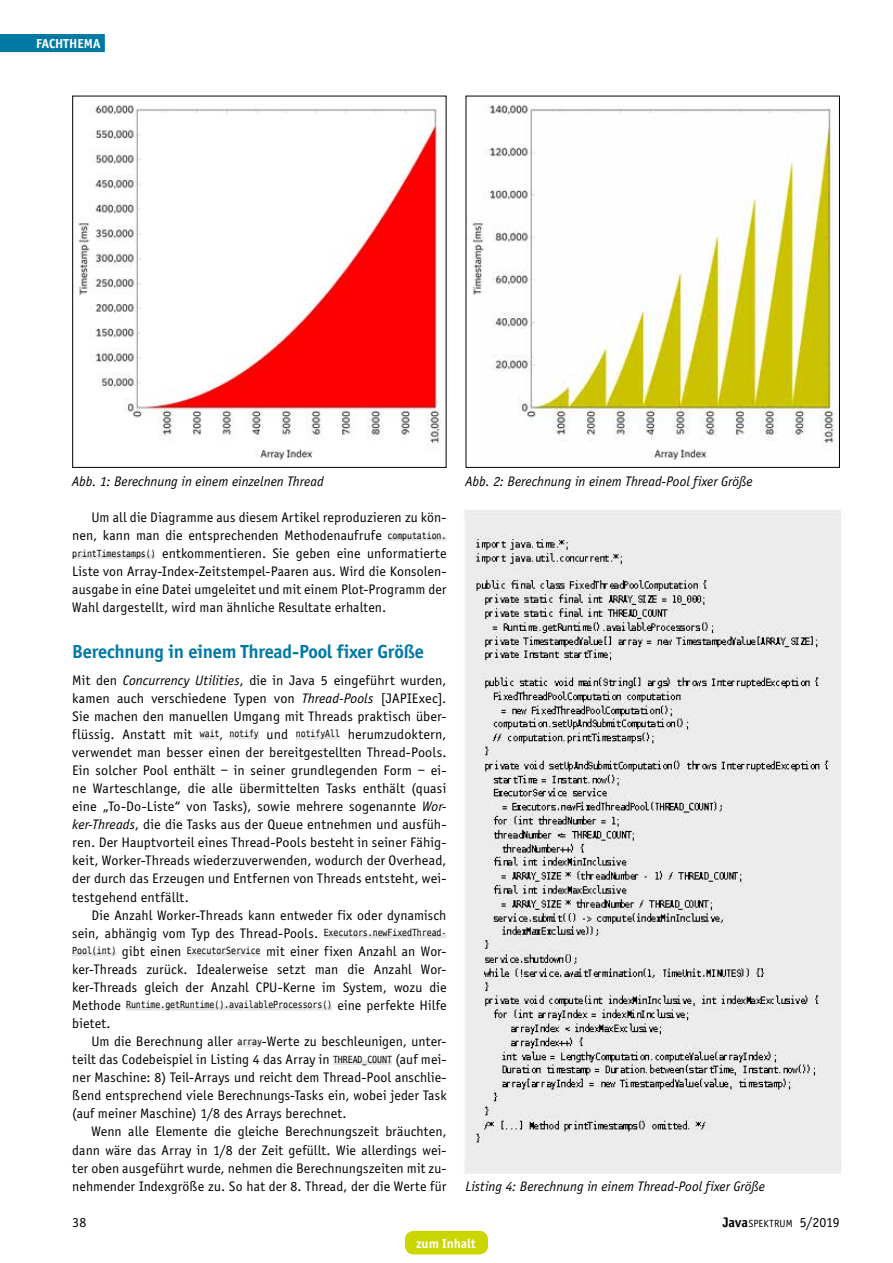
<style>
.page{position:relative;width:893px;height:1263px;background:#fff}
.page>*{position:absolute;margin:0;border:0;box-sizing:border-box;transform-origin:0 0}
.t1{font:700 19.5px "Officina Sans EF";letter-spacing:-.01em;color:#007aa5}
.t2{font:14.25px/18px "Officina Sans EF";letter-spacing:.01em;color:#000;text-align:justify}
.t3{font:italic 14.25px "Officina Sans EF";letter-spacing:.005em;color:#000}
.t4{font:700 13.5px "Officina Sans EF";color:#fff}
.t5{font:10.65px "Officina Sans EF";letter-spacing:.01em;color:#000}
.t6{font:9.75px "Bitstream Vera Sans Mono";letter-spacing:-.01em;color:#000;scale:.85 1}
.s1{font-family:"Bitstream Vera Sans Mono";font-size:9.75px}
.s2{font-style:italic}
.s3{font-family:"Officina Sans EF";font-size:14.25px}
.s4{font-weight:700;font-size:14.25px}
.s5{font-size:14.25px}
</style>
<div class="page">
<div style="left:387px;top:536px;width:59px;height:5px;background:#e3e3e3"></div>
<div style="left:72px;top:554px;width:84px;height:5px;background:#e3e3e3"></div>
<hr style="left:200px;top:735px;width:20px;height:4px;background:#e3e3e3">
<hr style="left:229px;top:735px;width:30px;height:4px;background:#e3e3e3">
<hr style="left:296px;top:735px;width:44px;height:4px;background:#e3e3e3">
<hr style="left:324px;top:934px;width:122px;height:4px;background:#e3e3e3">
<hr style="left:72px;top:952px;width:44px;height:4px;background:#e3e3e3">
<hr style="left:187px;top:952px;width:74px;height:4px;background:#e3e3e3">
<hr style="left:126px;top:1006px;width:206px;height:4px;background:#e3e3e3">
<div style="left:237px;top:1042px;width:25px;height:5px;background:#e3e3e3"></div>
<div style="left:333px;top:1060px;width:59px;height:5px;background:#e3e3e3"></div>
<img style="left:472px;top:105px;width:366px;height:356px">
<div style="left:466px;top:96px;width:374px;height:372px;border:1px solid #000"></div>
<img style="left:78px;top:105px;width:366px;height:361px">
<div style="left:72px;top:96px;width:374px;height:372px;border:1px solid #000"></div>
<div style="left:0;top:34px;width:105px;height:18px;background:#007aa5"></div>
<div style="left:405px;top:1231px;width:83px;height:23px;background:#cbd500;border-radius:9px"></div>
<img style="left:465px;top:509px;width:376px;height:665px">
<p class="t4" style="left:36px;top:35px;width:66px">FACHTHEMA</p>
<p class="t3" style="left:72px;top:473px;width:253px">Abb. 1: Berechnung in einem einzelnen Thread</p>
<p class="t3" style="left:466px;top:473px;width:288px">Abb. 2: Berechnung in einem Thread-Pool fixer Größe</p>
<p class="t2" style="left:72px;top:508px;width:376px;text-indent:19px">Um all die Diagramme aus diesem Artikel reproduzieren zu kön&shy;nen, kann man die entsprechenden Methodenaufrufe <span class="s1">computation. printTimestamps()</span> entkommentieren. Sie geben eine unformatierte Liste von Array-Index-Zeitstempel-Paaren aus. Wird die Konsolen&shy;ausgabe in eine Datei umgeleitet und mit einem Plot-Programm der Wahl dargestellt, wird man ähnliche Resultate erhalten.</p>
<h1 class="t1" style="left:72px;top:639px;width:353px">Berechnung in einem Thread-Pool fixer Größe</h1>
<p class="t2" style="left:72px;top:671px;width:376px">Mit den <span class="s2">Concurrency Utilities</span>, die in Java 5 eingeführt wurden, kamen auch verschiedene Typen von <span class="s2">Thread-Pools</span> [JAPIExec].<br>Sie machen den manuellen Umgang mit Threads praktisch über&shy;flüssig. Anstatt mit <span class="s1">wait</span>, <span class="s1">notify</span> und <span class="s1">notifyAll</span> herumzudoktern, verwendet man besser einen der bereitgestellten Thread-Pools.<br>Ein solcher Pool enthält – in seiner grundlegenden Form – ei&shy;ne Warteschlange, die alle übermittelten Tasks enthält (quasi eine „To-Do-Liste“ von Tasks), sowie mehrere sogenannte <span class="s2">Wor&shy;ker-Threads</span>, die die Tasks aus der Queue entnehmen und ausfüh&shy;ren. Der Hauptvorteil eines Thread-Pools besteht in seiner Fähig&shy;keit, Worker-Threads wiederzuverwenden, wodurch der Overhead, der durch das Erzeugen und Entfernen von Threads entsteht, wei&shy;testgehend entfällt.</p>
<p class="t2" style="left:72px;top:906px;width:376px;text-indent:19px">Die Anzahl Worker-Threads kann entweder fix oder dynamisch sein, abhängig vom Typ des Thread-Pools. <span class="s1">Executors.newFixedThread-Pool(int)</span> gibt einen <span class="s1">ExecutorService</span> mit einer fixen Anzahl an Wor&shy;ker-Threads zurück. Idealerweise setzt man die Anzahl Wor&shy;ker-Threads gleich der Anzahl CPU-Kerne im System, wozu die</p>
<p class="t6" style="left:72px;top:999px;width:442px"><span class="s3">Methode</span> Runtime.getRuntime().availableProcessors() <span class="s3">eine perfekte Hilfe</span></p>
<p class="t2" style="left:72px;top:1014px;width:40px">bietet.</p>
<p class="t2" style="left:91px;top:1032px;width:357px">Um die Berechnung aller <span class="s1">array</span>-Werte zu beschleunigen, unter-</p>
<p class="t2" style="left:72px;top:1051px;width:376px">teilt das Codebeispiel in Listing 4 das Array in <span class="s1">THREAD_COUNT</span> (auf mei-</p>
<p class="t2" style="left:72px;top:1069px;width:376px">ner Maschine: 8) Teil-Arrays und reicht dem Thread-Pool anschlie-</p>
<p class="t2" style="left:72px;top:1087px;width:376px">ßend entsprechend viele Berechnungs-Tasks ein, wobei jeder Task</p>
<p class="t2" style="left:72px;top:1105px;width:276px">(auf meiner Maschine) 1/8 des Arrays berechnet.</p>
<p class="t2" style="left:91px;top:1123px;width:357px">Wenn alle Elemente die gleiche Berechnungszeit bräuchten,</p>
<p class="t2" style="left:72px;top:1141px;width:376px">dann wäre das Array in 1/8 der Zeit gefüllt. Wie allerdings wei-</p>
<p class="t2" style="left:72px;top:1159px;width:376px">ter oben ausgeführt wurde, nehmen die Berechnungszeiten mit zu-</p>
<p class="t2" style="left:72px;top:1177px;width:376px">nehmender Indexgröße zu. So hat der 8. Thread, der die Werte für</p>
<p class="t3" style="left:466px;top:1178px;width:301px">Listing 4: Berechnung in einem Thread-Pool fixer Größe</p>
<p class="t2" style="left:72px;top:1213px;width:15px">38</p>
<p class="t5" style="left:723px;top:1217px;width:119px"><span class="s4">Java</span>SPEKTRUM <span class="s5">5/2019</span></p>
<p class="t4" style="left:416px;top:1235px;width:61px">zum Inhalt</p>
</div>
